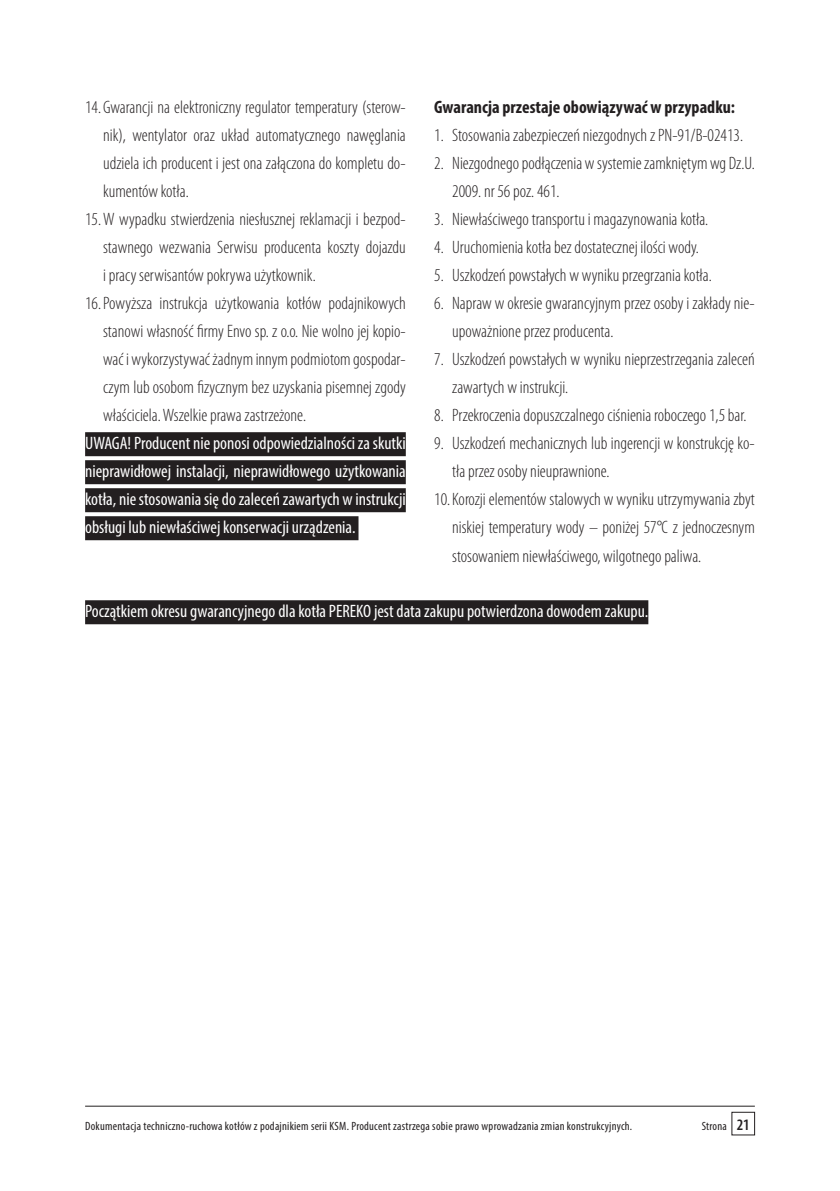
<style>
.page{position:relative;width:840px;height:1191px;background:#fff}
.page>*{position:absolute;margin:0;border:0;box-sizing:border-box;transform-origin:0 0}
.t1{font:300 condensed 18px/28px "Myriad Pro";color:#231f20}
.t2{font:condensed 18px/28px "Myriad Pro";color:#fff;text-align:justify}
.t3{font:700 condensed 18px "Myriad Pro";color:#231f20}
.t4{font:condensed 12px "Myriad Pro";letter-spacing:.02em;color:#231f20}
.s1{font-weight:600;font-size:16px}
</style>
<div class="page">
<hr style="left:85px;top:1105px;width:669px;height:1px;background:#231f20">
<div style="left:85px;top:432px;width:320px;height:24px;background:#231f20"></div>
<div style="left:85px;top:460px;width:320px;height:24px;background:#231f20"></div>
<div style="left:85px;top:488px;width:320px;height:24px;background:#231f20"></div>
<div style="left:85px;top:516px;width:273px;height:24px;background:#231f20"></div>
<div style="left:85px;top:600px;width:563px;height:24px;background:#231f20"></div>
<p class="t1" style="left:85px;top:93px;width:322px">14. Gwarancji na elektroniczny regulator temperatury (sterow-</p>
<p class="t1" style="left:103px;top:121px;width:304px">nik), wentylator oraz układ automatycznego nawęglania</p>
<p class="t1" style="left:103px;top:149px;width:304px">udziela ich producent i jest ona załączona do kompletu do-</p>
<p class="t1" style="left:103px;top:177px;width:87px">kumentów kotła.</p>
<p class="t1" style="left:85px;top:205px;width:322px">15.W wypadku stwierdzenia niesłusznej reklamacji i bezpod-</p>
<p class="t1" style="left:103px;top:233px;width:304px">stawnego wezwania Serwisu producenta koszty dojazdu</p>
<p class="t1" style="left:103px;top:261px;width:214px">i pracy serwisantów pokrywa użytkownik.</p>
<p class="t1" style="left:85px;top:289px;width:322px">16.Powyższa instrukcja użytkowania kotłów podajnikowych</p>
<p class="t1" style="left:103px;top:317px;width:304px">stanowi własność firmy Envo sp. z o.o. Nie wolno jej kopio-</p>
<p class="t1" style="left:103px;top:345px;width:304px">wać i wykorzystywać żadnym innym podmiotom gospodar-</p>
<p class="t1" style="left:103px;top:373px;width:304px">czym lub osobom fizycznym bez uzyskania pisemnej zgody</p>
<p class="t1" style="left:103px;top:401px;width:204px">właściciela. Wszelkie prawa zastrzeżone.</p>
<p class="t2" style="left:85px;top:429px;width:322px">UWAGA! Producent nie ponosi odpowiedzialności za skutki nieprawidłowej instalacji, nieprawidłowego użytkowania kotła, nie stosowania się do zaleceń zawartych w instrukcji obsługi lub niewłaściwej konserwacji urządzenia.</p>
<p class="t3" style="left:434px;top:96px;width:302px">Gwarancja przestaje obowiązywać w przypadku:</p>
<p class="t1" style="left:434px;top:121px;width:310px">1. Stosowania zabezpieczeń niezgodnych z PN-91/B-02413.</p>
<p class="t1" style="left:452px;top:149px;width:304px;text-indent:-18px">2. Niezgodnego podłączenia w systemie zamkniętym wg Dz.U.<br>2009. nr 56 poz. 461.</p>
<p class="t1" style="left:434px;top:205px;width:275px">3. Niewłaściwego transportu i magazynowania kotła.</p>
<p class="t1" style="left:434px;top:233px;width:266px">4. Uruchomienia kotła bez dostatecznej ilości wody.</p>
<p class="t1" style="left:434px;top:261px;width:279px">5. Uszkodzeń powstałych w wyniku przegrzania kotła.</p>
<p class="t1" style="left:452px;top:289px;width:304px;text-indent:-18px">6. Napraw w okresie gwarancyjnym przez osoby i zakłady nie&shy;upoważnione przez producenta.</p>
<p class="t1" style="left:452px;top:345px;width:304px;text-indent:-18px">7. Uszkodzeń powstałych w wyniku nieprzestrzegania zaleceń zawartych w instrukcji.</p>
<p class="t1" style="left:434px;top:401px;width:313px">8. Przekroczenia dopuszczalnego ciśnienia roboczego 1,5 bar.</p>
<p class="t1" style="left:434px;top:429px;width:322px">9. Uszkodzeń mechanicznych lub ingerencji w konstrukcję ko-</p>
<p class="t1" style="left:452px;top:457px;width:159px">tła przez osoby nieuprawnione.</p>
<p class="t1" style="left:434px;top:485px;width:322px">10.Korozji elementów stalowych w wyniku utrzymywania zbyt</p>
<p class="t1" style="left:452px;top:513px;width:304px">niskiej temperatury wody – poniżej 57°C z jednoczesnym</p>
<p class="t1" style="left:452px;top:541px;width:250px">stosowaniem niewłaściwego, wilgotnego paliwa.</p>
<p class="t2" style="left:85px;top:597px;width:564px">Początkiem okresu gwarancyjnego dla kotła PEREKO jest data zakupu potwierdzona dowodem zakupu.</p>
<p class="t4" style="left:85px;top:1118px;width:548px">Dokumentacja techniczno-ruchowa kotłów z podajnikiem serii KSM. Producent zastrzega sobie prawo wprowadzania zmian konstrukcyjnych.</p>
<p class="t4" style="left:701px;top:1118px;width:50px">Strona <span class="s1">21</span></p>
</div>
